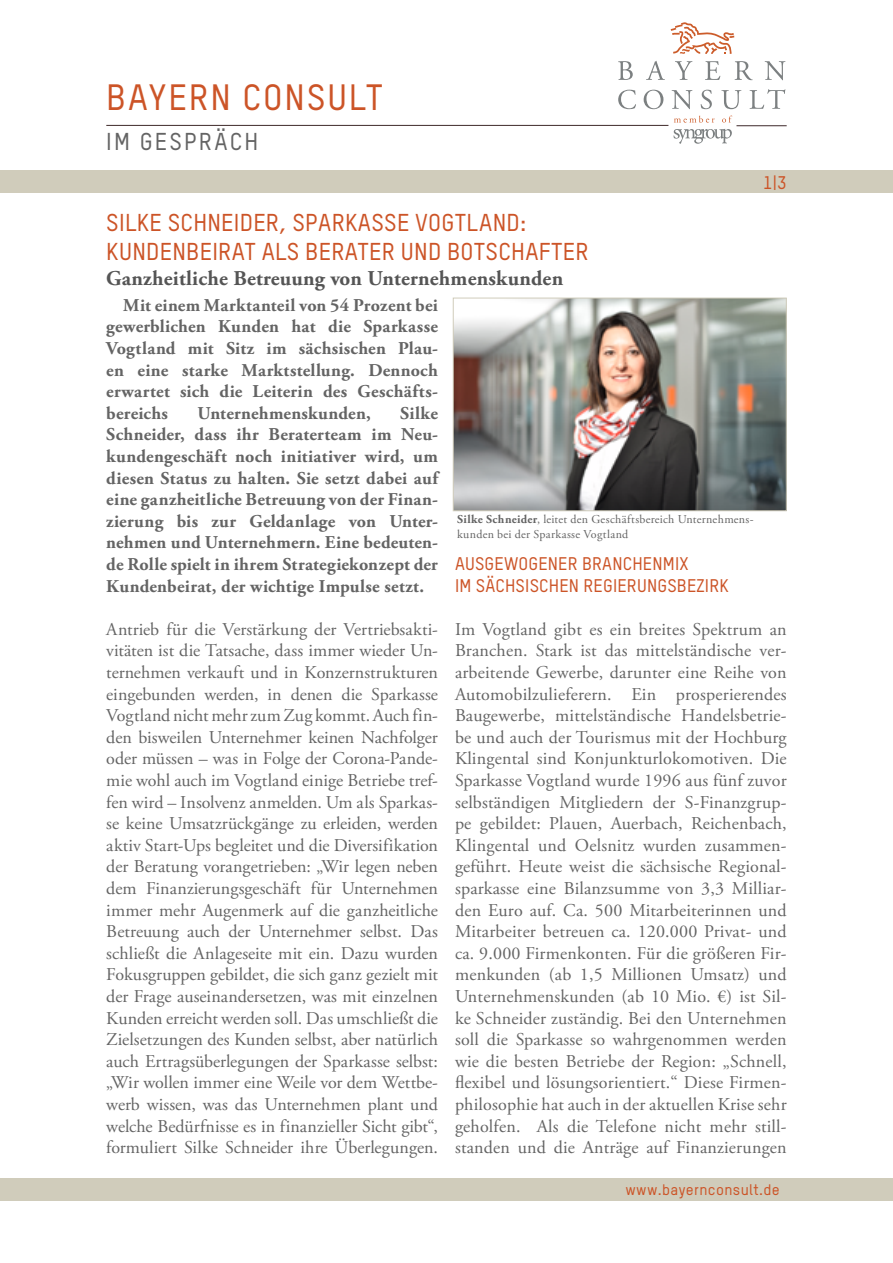
<style>
.page{position:relative;width:893px;height:1263px;background:#fff}
.page>*{position:absolute;margin:0;border:0;box-sizing:border-box;transform-origin:0 0}
.t1{font:500 36px "TSTARPRO";letter-spacing:.05em;color:#cc5427}
.t2{font:500 24px/28.8px "TSTARPRO";letter-spacing:.01em;color:#cc5427}
.t3{font:500 24px "TSTARPRO";letter-spacing:.09em;color:#646464}
.t4{font:700 21px "Adobe Garamond Pro";letter-spacing:.01em;color:#555}
.t5{font:18px/21.6px "Adobe Garamond Pro";letter-spacing:.01em;color:#646464;text-align:justify}
.t6{font:700 18px/21.6px "Adobe Garamond Pro";letter-spacing:.015em;color:#646464;text-align:justify}
.t7{font:500 18px/21.6px "TSTARPRO";letter-spacing:.01em;color:#cc5427}
.t8{font:500 15px "TSTARPRO";letter-spacing:.025em;color:#cc5427}
.t9{font:12px/14.4px "Adobe Garamond Pro";letter-spacing:.02em;color:#646464}
.s1{font-weight:700}
</style>
<div class="page">
<svg style="left:618px;top:61px;width:15px;height:19px"></svg>
<svg style="left:646px;top:61px;width:19px;height:19px"></svg>
<svg style="left:675px;top:61px;width:17px;height:19px"></svg>
<svg style="left:705px;top:61px;width:15px;height:19px"></svg>
<svg style="left:735px;top:61px;width:18px;height:19px"></svg>
<svg style="left:765px;top:61px;width:20px;height:19px"></svg>
<svg style="left:618px;top:90px;width:18px;height:19px"></svg>
<svg style="left:644px;top:90px;width:19px;height:19px"></svg>
<svg style="left:672px;top:90px;width:20px;height:19px"></svg>
<svg style="left:701px;top:90px;width:11px;height:19px"></svg>
<svg style="left:721px;top:90px;width:20px;height:19px"></svg>
<svg style="left:750px;top:89px;width:35px;height:20px"></svg>
<svg style="left:674px;top:116px;width:41px;height:7px"></svg>
<svg style="left:722px;top:116px;width:10px;height:7px"></svg>
<svg style="left:673px;top:129px;width:59px;height:15px"></svg>
<svg style="left:671px;top:22px;width:63px;height:32px"></svg>
<hr style="left:106px;top:125px;width:562px;height:1px;background:#3e2829">
<hr style="left:736px;top:125px;width:51px;height:1px;background:#3e2829">
<div style="left:0;top:170px;width:893px;height:23px;background:#d0ccbb"></div>
<div style="left:0;top:1178px;width:893px;height:23px;background:#d0ccbb"></div>
<img style="left:455px;top:300px;width:330px;height:209px">
<div style="left:453px;top:298px;width:334px;height:213px;border:1px solid #d0ccbb"></div>
<h1 class="t1" style="left:106px;top:75px;width:278px">BAYERN CONSULT</h1>
<h2 class="t3" style="left:106px;top:127px;width:154px">IM GESPRÄCH</h2>
<h2 class="t2" style="left:106px;top:208px;width:484px">SI LKE SCHNEI DER, SPARKASSE VOGTLAND:<br>KUNDENBEI RAT ALS BERATER UND BOTSCHAFTER</h2>
<p class="t4" style="left:106px;top:266px;width:458px">Ganzheitliche Betreuung von Unternehmenskunden</p>
<p class="t7" style="left:763px;top:172px;width:25px">1|3</p>
<p class="t6" style="left:106px;top:295px;width:333px;text-indent:17px">Mit einem Marktanteil von 54 Prozent bei gewerblichen Kunden hat die Sparkasse Vogtland mit Sitz im sächsischen Plau&shy;en eine starke Marktstellung. Dennoch erwartet sich die Leiterin des Geschäfts&shy;bereichs</p>
<p class="t6" style="left:106px;top:403px;width:333px;text-indent:294px">Silke Schneider, dass ihr Beraterteam im Neu&shy;kundengeschäft noch initiativer wird, um diesen Status zu halten. Sie setzt dabei auf eine ganzheitliche Betreuung von der Finan&shy;zierung bis zur Geldanlage von Unter&shy;nehmen und Unternehmern. Eine bedeuten&shy;de Rolle spielt in ihrem Strategiekonzept der Kundenbeirat, der wichtige Impulse setzt.</p>
<p class="t5" style="left:106px;top:619px;width:333px">Antrieb für die Verstärkung der Vertriebsakti&shy;vitäten ist die Tatsache, dass immer wieder Un&shy;ternehmen verkauft und in Konzernstrukturen eingebunden werden, in denen die Sparkasse Vogtland nicht mehr zum Zug kommt. Auch fin&shy;den bisweilen Unternehmer keinen Nachfolger oder müssen – was in Folge der Corona-Pande&shy;mie wohl auch im Vogtland einige Betriebe tref&shy;fen wird – Insolvenz anmelden. Um als Sparkas&shy;se keine Umsatzrückgänge zu erleiden, werden aktiv Start-Ups begleitet und die Diversifikation der Beratung vorangetrieben: „Wir legen neben dem Finanzierungsgeschäft für Unternehmen immer mehr Augenmerk auf die ganzheitliche Betreuung auch der Unternehmer selbst. Das schließt die Anlageseite mit ein. Dazu wurden Fokusgruppen gebildet, die sich ganz gezielt mit der Frage auseinandersetzen, was mit einzelnen Kunden erreicht werden soll. Das umschließt die Zielsetzungen des Kunden selbst, aber natürlich auch Ertragsüberlegungen der Sparkasse selbst: „Wir wollen immer eine Weile vor dem Wettbe&shy;werb wissen, was das Unternehmen plant und welche Bedürfnisse es in finanzieller Sicht gibt“, formuliert Silke Schneider ihre Überlegungen.</p>
<p class="t6" style="left:198px;top:403px;width:175px">Unternehmenskunden,</p>
<p class="t9" style="left:457px;top:513px;width:298px"><span class="s1">Silke Schneider</span>, leitet den Geschäftsbereich Unternehmens&shy;kunden bei der Sparkasse Vogtland</p>
<p class="t7" style="left:455px;top:552px;width:275px">AUSGEWOGENER BRANCHENMIX<br>IM SÄCHSISCHEN REGIERUNGSBEZIRK</p>
<p class="t5" style="left:455px;top:619px;width:333px">Im Vogtland gibt es ein breites Spektrum an Branchen. Stark ist das mittelständische ver&shy;arbeitende Gewerbe, darunter eine Reihe von Automobilzulieferern. Ein prosperierendes Baugewerbe, mittelständische Handelsbetrie&shy;be und auch der Tourismus mit der Hochburg Klingental sind Konjunkturlokomotiven. Die Sparkasse Vogtland wurde 1996 aus fünf zuvor selbständigen Mitgliedern der S-Finanzgrup&shy;pe gebildet: Plauen, Auerbach, Reichenbach, Klingental und Oelsnitz wurden zusammen&shy;geführt. Heute weist die sächsische Regional&shy;sparkasse eine Bilanzsumme von 3,3 Milliar&shy;den Euro auf. Ca. 500 Mitarbeiterinnen und Mitarbeiter betreuen ca. 120.000 Privat- und ca. 9.000 Firmenkonten. Für die größeren Fir&shy;menkunden (ab 1,5 Millionen Umsatz) und Unternehmenskunden (ab 10 Mio. €) ist Sil&shy;ke Schneider zuständig. Bei den Unternehmen soll die Sparkasse so wahrgenommen werden wie die besten Betriebe der Region: „Schnell, flexibel und lösungsorientiert.“ Diese Firmen&shy;philosophie hat auch in der aktuellen Krise sehr geholfen. Als die Telefone nicht mehr still&shy;standen und die Anträge auf Finanzierungen</p>
<p class="t8" style="left:625px;top:1180px;width:156px">WWW.BAYERNCONSULT.DE</p>
</div>
